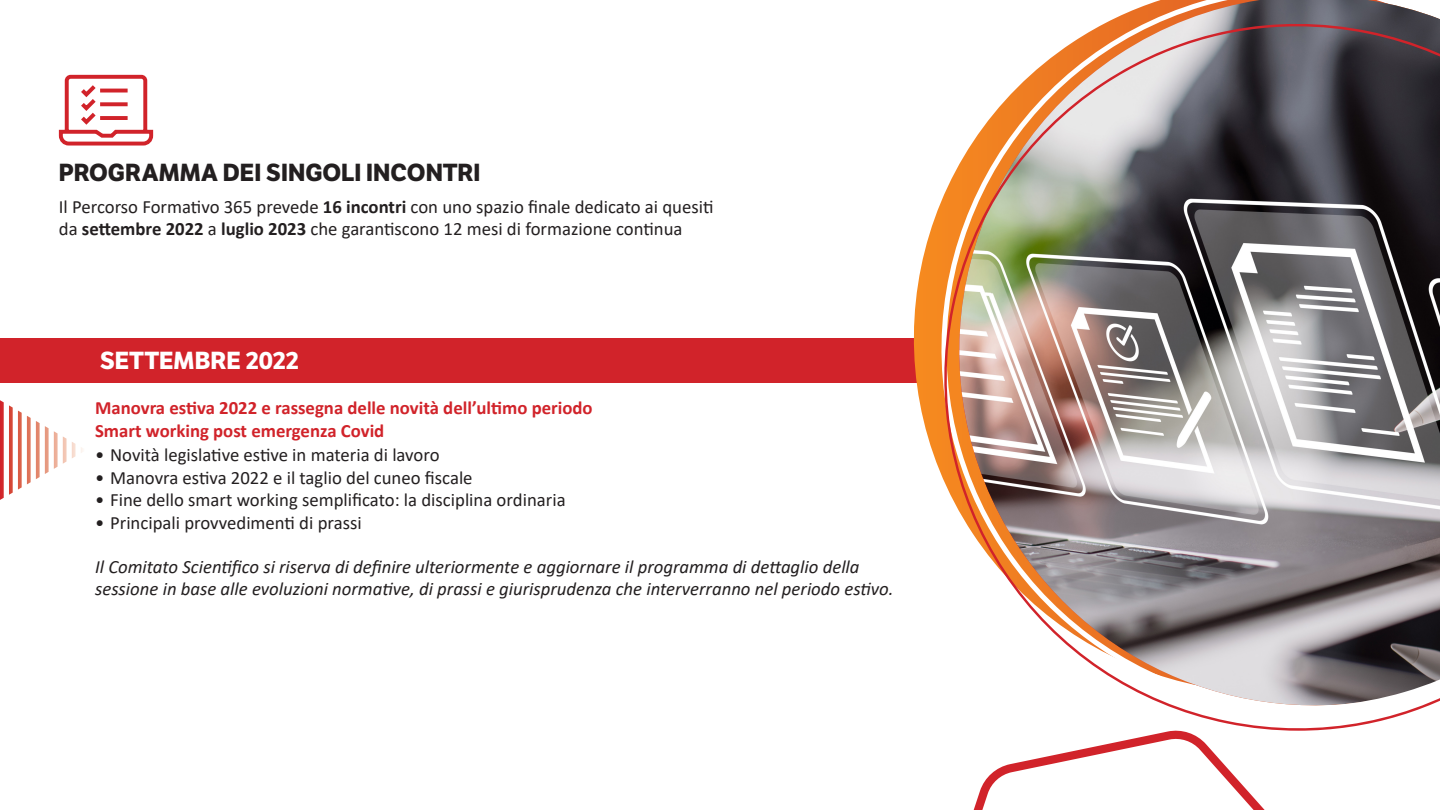
<style>
.page{position:relative;width:1440px;height:810px;background:#fff}
.page>*{position:absolute;margin:0;border:0;box-sizing:border-box;transform-origin:0 0}
.t1{font:700 24px "LFT Etica";color:#231f20}
.t2{font:700 24px "LFT Etica";color:#fff}
.t3{font:18.75px "Calibri";color:#231f20}
.t4{font:italic 18.75px/22.5px "Calibri";color:#231f20}
.t5{font:700 18.75px "Calibri";color:#d1232a}
.s1{font-weight:700}
</style>
<div class="page">
<svg style="left:973px;top:747px;width:292px;height:63px"></svg>
<div style="left:0;top:338px;width:1440px;height:44px;background:#d1232a"></div>
<svg style="left:900px;top:0;width:519px;height:747px"></svg>
<svg style="left:933px;top:12px;width:507px;height:728px"></svg>
<svg style="left:58px;top:74px;width:96px;height:72px"></svg>
<svg style="left:0;top:400px;width:83px;height:100px"></svg>
<p class="t1" style="left:59px;top:158px;width:423px">PROGRAMMA DEI SINGOLI INCONTRI</p>
<p class="t3" style="left:59px;top:194px;width:656px">Il Percorso Formativo 365 prevede <span class="s1">16 incontri</span> con uno spazio finale dedicato ai quesiti</p>
<p class="t3" style="left:59px;top:216px;width:625px">da <span class="s1">settembre 2022</span> a <span class="s1">luglio 2023</span> che garantiscono 12 mesi di formazione continua</p>
<p class="t2" style="left:100px;top:346px;width:200px">SETTEMBRE 2022</p>
<p class="t5" style="left:95px;top:395px;width:499px">Manovra estiva 2022 e rassegna delle novità dell’ultimo periodo</p>
<p class="t5" style="left:95px;top:417px;width:291px">Smart working post emergenza Covid</p>
<p class="t3" style="left:95px;top:442px;width:346px">• Novità legislative estive in materia di lavoro</p>
<p class="t3" style="left:95px;top:465px;width:379px">• Manovra estiva 2022 e il taglio del cuneo fiscale</p>
<p class="t3" style="left:95px;top:487px;width:472px">• Fine dello smart working semplificato: la disciplina ordinaria</p>
<p class="t3" style="left:95px;top:510px;width:268px">• Principali provvedimenti di prassi</p>
<p class="t4" style="left:95px;top:555px;width:800px">Il Comitato Scientifico si riserva di definire ulteriormente e aggiornare il programma di dettaglio della sessione in base alle evoluzioni normative, di prassi e giurisprudenza che interverranno nel periodo estivo.</p>
</div>
